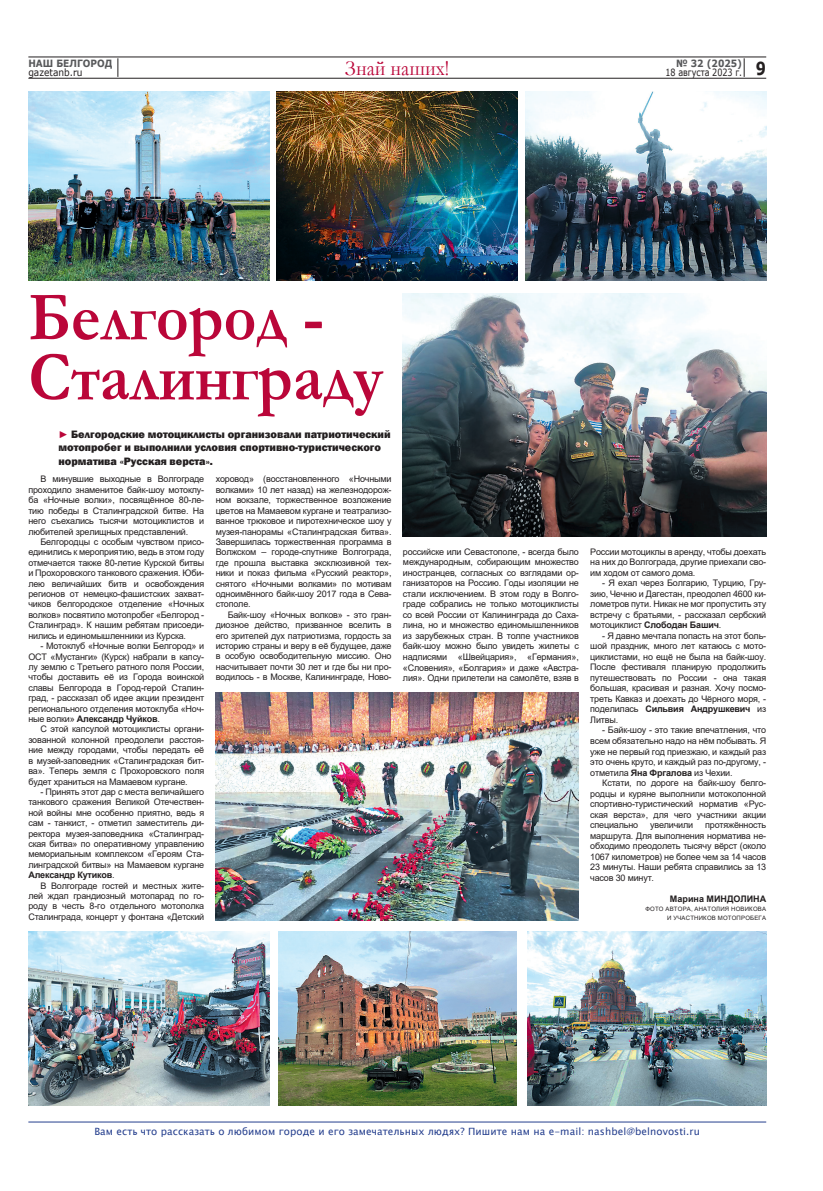
<style>
.page{position:relative;width:823px;height:1191px;background:#fff}
.page>*{position:absolute;margin:0;border:0;box-sizing:border-box;transform-origin:0 0}
.Заголовок{font:700 70px "Garamond";color:#ba0639;scale:.9 1}
.Колонтитул_ЧБ{font:22px "Garamond";color:#ba0639;scale:.9 1}
.t1{font:700 18px "Verdana";color:#231f20;scale:.8 1}
.t2{font:800 11px/13.2px "Franklin Gothic";color:#231f20}
.t3{font:10px "Lucida Sans Unicode";letter-spacing:.01em;color:#253f8e}
.t4{font:700 10px "Verdana";color:#57585a;scale:.9 1}
.t5{font:10px "Verdana";color:#231f20;scale:.8 1}
.t6{font:10px "Verdana";color:#231f20;scale:.9 1}
.Основной_текст{font:9px/10.4px "Arial";letter-spacing:-.02em;color:#231f20;text-align:justify}
.Основной_текст-2{font:700 9px "Arial";color:#231f20}
.Автор_фото{font:6px "Arial";letter-spacing:.035em;color:#231f20}
.s1{font-family:"Arial";font-weight:700;font-size:10px;color:#ba0639}
.s2{font-weight:700}
</style>
<div class="page">
<hr style="left:28px;top:78px;width:737px;height:1px;background:#231f20">
<hr style="left:28px;top:57px;width:737px;height:1px;background:#231f20">
<svg style="left:118px;top:58px;width:1px;height:19px"></svg>
<svg style="left:743px;top:58px;width:1px;height:19px"></svg>
<hr style="left:28px;top:1121px;width:737px;height:1px;background:#253f8e">
<img style="left:403px;top:293px;width:363px;height:244px">
<img style="left:28px;top:91px;width:241px;height:189px">
<img style="left:525px;top:91px;width:240px;height:190px">
<img style="left:277px;top:91px;width:240px;height:190px">
<img style="left:527px;top:931px;width:238px;height:175px">
<img style="left:28px;top:931px;width:241px;height:175px">
<img style="left:215px;top:692px;width:363px;height:228px">
<img style="left:278px;top:931px;width:238px;height:175px">
<p class="t4" style="left:28px;top:56px;width:95px">НАШ БЕЛГОРОД</p>
<p class="t6" style="left:28px;top:65px;width:62px">gazetanb.ru</p>
<p class="Колонтитул_ЧБ" style="left:345px;top:53px;width:117px">Знай наших!</p>
<p class="Заголовок" style="left:28px;top:269px;width:329px">Белгород -</p>
<p class="Заголовок" style="left:28px;top:329px;width:395px">Сталинграду</p>
<p class="t2" style="left:58px;top:428px;width:333px"><span class="s1">►</span> Белгородские мотоциклисты организовали патриотический мотопробег и выполнили условия спортивно-туристического норматива «Русская верста».</p>
<p class="t4" style="left:675px;top:56px;width:75px">№ 32 (2025)</p>
<p class="t5" style="left:665px;top:65px;width:97px">18 августа 2023 г.</p>
<h3 class="t1" style="left:755px;top:55px;width:14px">9</h3>
<p class="Основной_текст" style="left:28px;top:474px;width:177px;text-indent:12px">В минувшие выходные в Волгограде проходило знаменитое байк-шоу мотоклу&shy;ба «Ночные волки», посвящённое 80-ле&shy;тию победы в Сталинградской битве. На него съехались тысячи мотоциклистов и любителей зрелищных представлений.</p>
<p class="Основной_текст" style="left:28px;top:536px;width:177px;text-indent:12px">Белгородцы с особым чувством присо&shy;единились к мероприятию, ведь в этом году отмечается также 80-летие Курской битвы и Прохоровского танкового сражения. Юби&shy;лею величайших битв и освобождения регионов от немецко-фашистских захват&shy;чиков белгородское отделение «Ночных волков» посвятило мотопробег «Белгород - Сталинград». К нашим ребятам присоеди&shy;нились и единомышленники из Курска.</p>
<p class="Основной_текст" style="left:28px;top:640px;width:177px;text-indent:12px">- Мотоклуб «Ночные волки Белгород» и ОСТ «Мустанги» (Курск) набрали в капсу&shy;лу землю с Третьего ратного поля России, чтобы доставить её из Города воинской славы Белгорода в Город-герой Сталин&shy;град, - рассказал об идее акции президент регионального отделения мотоклуба «Ноч&shy;ные волки» <span class="s2">Александр Чуйков</span>.</p>
<p class="Основной_текст" style="left:28px;top:724px;width:177px;text-indent:12px">С этой капсулой мотоциклисты органи&shy;зованной колонной преодолели расстоя&shy;ние между городами, чтобы передать её в музей-заповедник «Сталинградская бит&shy;ва». Теперь земля с Прохоровского поля будет храниться на Мамаевом кургане.</p>
<p class="Основной_текст" style="left:28px;top:786px;width:177px;text-indent:12px">- Принять этот дар с места величайшего танкового сражения Великой Отечествен&shy;ной войны мне особенно приятно, ведь я сам - танкист, - отметил заместитель ди&shy;ректора музея-заповедника «Сталинград&shy;ская битва» по оперативному управлению мемориальным комплексом «Героям Ста&shy;линградской битвы» на Мамаевом кургане <span class="s2">Александр Кутиков</span>.</p>
<p class="Основной_текст" style="left:28px;top:880px;width:177px;text-indent:12px">В Волгограде гостей и местных жите&shy;лей ждал грандиозный мотопарад по го&shy;роду в честь 8-го отдельного мотополка Сталинграда, концерт у фонтана «Детский</p>
<p class="Основной_текст" style="left:215px;top:474px;width:177px">хоровод» (восстановленного «Ночными волками» 10 лет назад) на железнодорож&shy;ном вокзале, торжественное возложение цветов на Мамаевом кургане и театрализо&shy;ванное трюковое и пиротехническое шоу у музея-панорамы «Сталинградская битва».<br>Завершилась торжественная программа в Волжском – городе-спутнике Волгограда, где прошла выставка эксклюзивной тех&shy;ники и показ фильма «Русский реактор», снятого «Ночными волками» по мотивам одноимённого байк-шоу 2017 года в Сева&shy;стополе.</p>
<p class="Основной_текст" style="left:215px;top:609px;width:177px;text-indent:12px">Байк-шоу «Ночных волков» - это гран&shy;диозное действо, призванное вселить в его зрителей дух патриотизма, гордость за историю страны и веру в её будущее, даже в особую освободительную миссию. Оно насчитывает почти 30 лет и где бы ни про&shy;водилось - в Москве, Калининграде, Ново-</p>
<p class="Основной_текст" style="left:403px;top:546px;width:177px">российске или Севастополе, - всегда было международным, собирающим множество иностранцев, согласных со взглядами ор&shy;ганизаторов на Россию. Годы изоляции не стали исключением. В этом году в Волго&shy;граде собрались не только мотоциклисты со всей России от Калининграда до Саха&shy;лина, но и множество единомышленников из зарубежных стран. В толпе участников байк-шоу можно было увидеть жилеты с надписями «Швейцария», «Германия», «Словения», «Болгария» и даже «Австра&shy;лия». Одни прилетели на самолёте, взяв в</p>
<p class="Основной_текст" style="left:590px;top:546px;width:177px">России мотоциклы в аренду, чтобы доехать на них до Волгограда, другие приехали сво&shy;им ходом от самого дома.</p>
<p class="Основной_текст" style="left:590px;top:578px;width:177px;text-indent:12px">- Я ехал через Болгарию, Турцию, Гру&shy;зию, Чечню и Дагестан, преодолел 4600 ки&shy;лометров пути. Никак не мог пропустить эту встречу с братьями, - рассказал сербский мотоциклист <span class="s2">Слободан Башич</span>.</p>
<p class="Основной_текст" style="left:590px;top:630px;width:177px;text-indent:12px">- Я давно мечтала попасть на этот боль&shy;шой праздник, много лет катаюсь с мото&shy;циклистами, но ещё не была на байк-шоу.<br>После фестиваля планирую продолжить путешествовать по России - она такая большая, красивая и разная. Хочу посмо&shy;треть Кавказ и доехать до Чёрного моря, - поделилась <span class="s2">Сильвия Андрушкевич</span> из Литвы.</p>
<p class="Основной_текст" style="left:590px;top:725px;width:177px;text-indent:12px">- Байк-шоу - это такие впечатления, что всем обязательно надо на нём побывать. Я уже не первый год приезжаю, и каждый раз это очень круто, и каждый раз по-другому, - отметила <span class="s2">Яна Фргалова</span> из Чехии.</p>
<p class="Основной_текст" style="left:590px;top:777px;width:177px;text-indent:12px">Кстати, по дороге на байк-шоу белго&shy;родцы и куряне выполнили мотоколонной спортивно-туристический норматив «Рус&shy;ская верста», для чего участники акции специально</p>
<p class="Основной_текст" style="left:590px;top:819px;width:177px;text-indent:115px">протяжённость маршрута. Для выполнения норматива не&shy;обходимо преодолеть тысячу вёрст (около 1067 километров) не более чем за 14 часов 23 минуты. Наши ребята справились за 13 часов 30 минут.</p>
<p class="Основной_текст-2" style="left:669px;top:892px;width:98px">Марина МИНДОЛИНА</p>
<p class="Автор_фото" style="left:645px;top:904px;width:122px">ФОТО АВТОРА, АНАТОЛИЯ НОВИКОВА</p>
<p class="Автор_фото" style="left:666px;top:913px;width:100px">И УЧАСТНИКОВ МОТОПРОБЕГА</p>
<p class="Основной_текст" style="left:649px;top:819px;width:45px">увеличили</p>
<p class="t3" style="left:94px;top:1123px;width:606px">Вам есть что рассказать о любимом городе и его замечательных людях? Пишите нам на е-mail: nashbel@belnovosti.ru</p>
</div>
